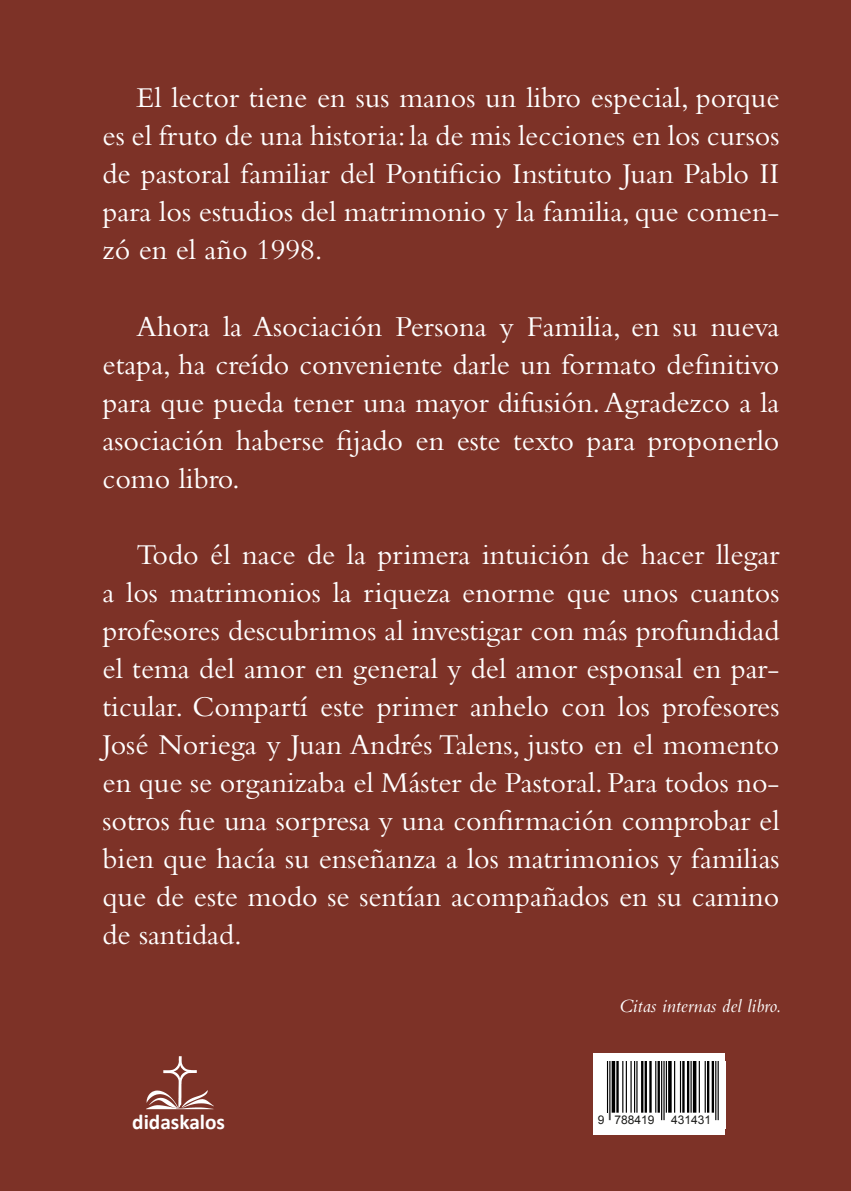
<style>
.page{position:relative;width:851px;height:1191px;background:#fff}
.page>*{position:absolute;margin:0;border:0;box-sizing:border-box;transform-origin:0 0}
.t1{font:30px/38px "Bembo Std";color:#fff;text-align:justify}
.t2{font:700 21.4px "Calibri";color:#fff}
.t3{font:italic 19.6px "Bembo Std";color:#fff}
.t4{font:12px "Arial";color:#1d1d1b}
</style>
<div class="page">
<div style="left:0;top:0;width:850px;height:1191px;background:#7d3227"></div>
<svg style="left:146px;top:1056px;width:68px;height:54px"></svg>
<div style="left:593px;top:1053px;width:132px;height:81px;background:#fff"></div>
<img style="left:606px;top:1062px;width:113px;height:59px">
<div style="left:596px;top:1113px;width:11px;height:13px;background:#fff"></div>
<div style="left:612px;top:1113px;width:47px;height:13px;background:#fff"></div>
<div style="left:666px;top:1113px;width:46px;height:13px;background:#fff"></div>
<p class="t1" style="left:102px;top:78px;width:678px;text-indent:34px">El lector tiene en sus manos un libro especial, porque es el fruto de una historia: la de mis lecciones en los cursos de pastoral familiar del Pontificio Instituto Juan Pablo II para los estudios del matrimonio y la familia, que comen&shy;zó en el año 1998.</p>
<p class="t1" style="left:102px;top:306px;width:678px;text-indent:34px">Ahora la Asociación Persona y Familia, en su nueva etapa, ha creído conveniente darle un formato definitivo para que pueda tener una mayor difusión. Agradezco a la asociación haberse fijado en este texto para proponerlo como libro.</p>
<p class="t1" style="left:102px;top:534px;width:678px;text-indent:34px">Todo él nace de la primera intuición de hacer llegar a los matrimonios la riqueza enorme que unos cuantos profesores descubrimos al investigar con más profundidad el tema del amor en general y del amor esponsal en par&shy;ticular. Compartí este primer anhelo con los profesores José Noriega y Juan Andrés Talens, justo en el momento en que se organizaba el Máster de Pastoral. Para todos no&shy;sotros fue una sorpresa y una confirmación comprobar el bien que hacía su enseñanza a los matrimonios y familias que de este modo se sentían acompañados en su camino de santidad.</p>
<p class="t2" style="left:132px;top:1108px;width:94px">didaskalos</p>
<p class="t3" style="left:618px;top:994px;width:164px">Citas internas del libro.</p>
<p class="t4" style="left:597px;top:1111px;width:58px">9 788419</p>
<p class="t4" style="left:671px;top:1111px;width:42px">431431</p>
</div>
